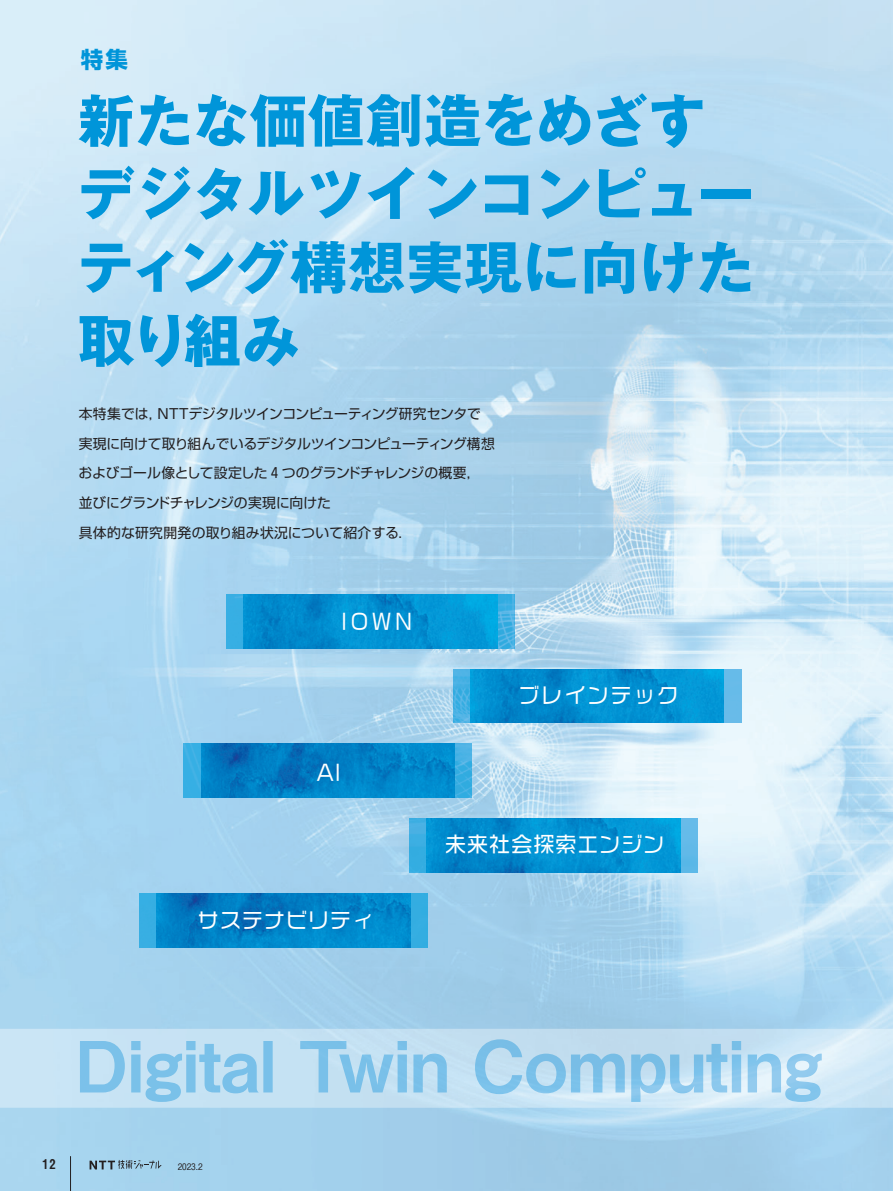
<style>
.page{position:relative;width:893px;height:1191px;background:#fff}
.page>*{position:absolute;margin:0;border:0;box-sizing:border-box;transform-origin:0 0}
.t1{font:700 57px/73.3px "Gothic MB101 Pro";color:#0095d9}
.t2{font:700 22.5px "Shin Go Pr 5";color:#0095d9}
.t3{font:21px "VDL Logo G Regular";letter-spacing:.05em;color:#fff}
.t4{font:21px "VDL Logo G Regular";letter-spacing:.1em;color:#fff}
.t5{font:13.8px/29.7px "Shin Go Pro";letter-spacing:-.015em;color:#231f20}
.t6{font:13.5px "Midashi Go Pro MB31";color:#231f20}
.t7{font:500 9px "Gothic BBB Pro";color:#231f20}
</style>
<div class="page">
<img style="left:0;top:0;width:893px;height:1191px">
<div style="left:140px;top:893px;width:288px;height:54px;background:#35aee2"></div>
<svg style="left:157px;top:893px;width:253px;height:54px;background:#0080c5"></svg>
<img style="left:410px;top:818px;width:288px;height:54px">
<svg style="left:426px;top:818px;width:254px;height:54px;background:#018ed0"></svg>
<img style="left:453px;top:669px;width:288px;height:54px">
<svg style="left:470px;top:669px;width:254px;height:54px;background:#018fd0"></svg>
<img style="left:183px;top:744px;width:288px;height:53px">
<svg style="left:201px;top:744px;width:254px;height:53px;background:#007ec4"></svg>
<img style="left:227px;top:594px;width:288px;height:54px">
<svg style="left:244px;top:594px;width:253px;height:54px;background:#0190d1"></svg>
<img style="left:0;top:1029px;width:893px;height:78px">
<svg style="left:90px;top:1160px;width:72px;height:9px"></svg>
<hr style="left:70px;top:1156px;width:1px;height:35px;background:#231f20">
<img style="left:80px;top:1039px;width:742px;height:63px">
<h2 class="t2" style="left:81px;top:41px;width:49px">特集</h2>
<h1 class="t1" style="left:78px;top:77px;width:679px">新たな価値創造をめざすデジタルツインコンピューティング構想実現に向けた取り組み</h1>
<p class="t5" style="left:79px;top:397px;width:418px">本特集では，NTTデジタルツインコンピューティング研究センタで実現に向けて取り組んでいるデジタルツインコンピューティング構想およびゴール像として設定した 4 つのグランドチャレンジの概要，並びにグランドチャレンジの実現に向けた<br>具体的な研究開発の取り組み状況について紹介する．</p>
<h3 class="t3" style="left:341px;top:606px;width:72px">IOWN</h3>
<h3 class="t3" style="left:316px;top:757px;width:26px">AI</h3>
<h3 class="t3" style="left:198px;top:906px;width:177px">サステナビリティ</h3>
<h3 class="t4" style="left:518px;top:680px;width:161px">ブレインテック</h3>
<h3 class="t3" style="left:445px;top:829px;width:221px">未来社会探索エンジン</h3>
<p class="t6" style="left:42px;top:1153px;width:15px">12</p>
<p class="t7" style="left:178px;top:1159px;width:26px">2023.2</p>
</div>
